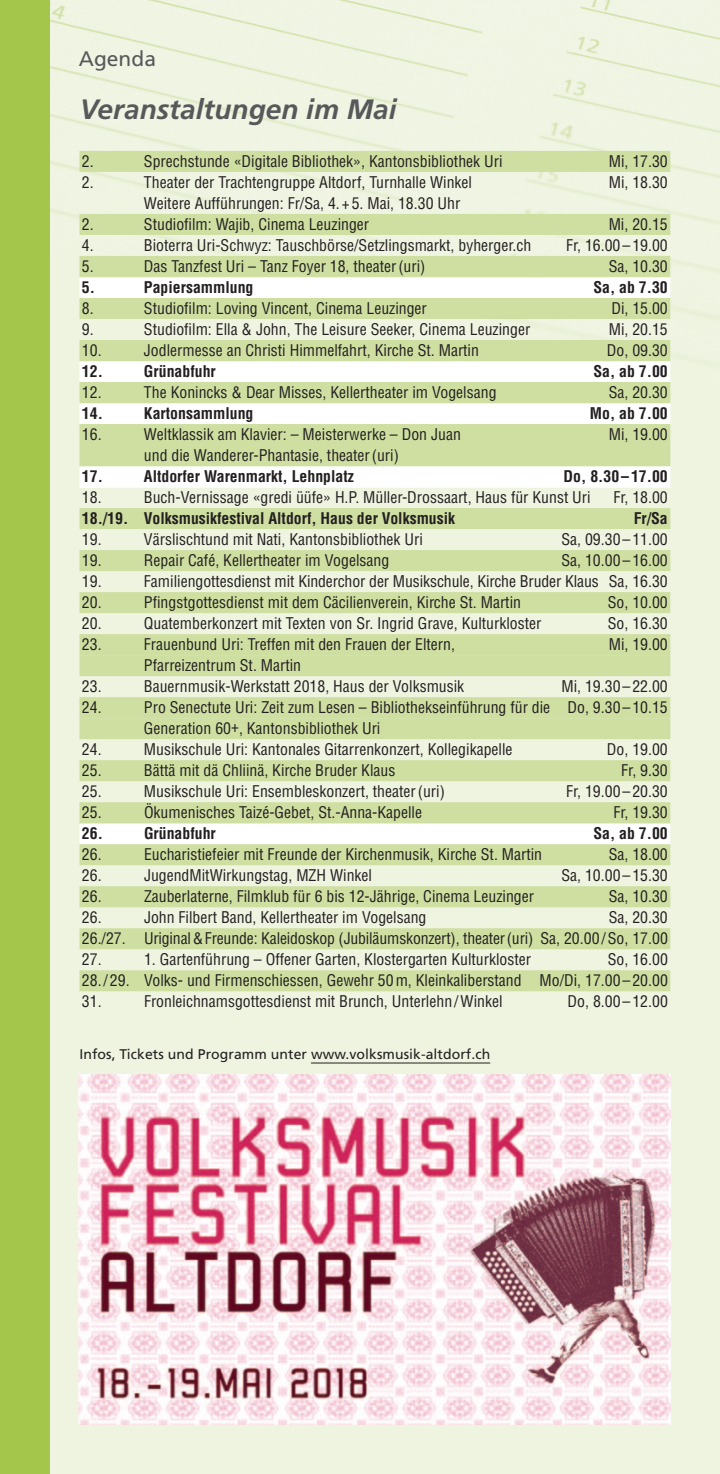
<style>
.page{position:relative;width:720px;height:1474px;background:#fff}
.page>*{position:absolute;margin:0;border:0;box-sizing:border-box;transform-origin:0 0}
.t1{font:italic 700 28px "Frutiger";color:#57585a}
.t2{font:21px "Frutiger";color:#57585a}
.t3{font:condensed 15.75px/21px "Helvetica";color:#231f20;text-align:justify}
.t4{font:700 condensed 15.75px "Helvetica";color:#231f20}
.t5{font:14px "Frutiger";letter-spacing:.005em;color:#231f20}
</style>
<div class="page">
<div style="left:50px;top:0;width:669px;height:1473px;background:#eff4e1"></div>
<div style="left:0;top:0;width:50px;height:1473px;background:#a4c64b"></div>
<div style="left:79px;top:151px;width:591px;height:21px;background:#cfdfa2"></div>
<div style="left:79px;top:214px;width:591px;height:21px;background:#cfdfa2"></div>
<div style="left:79px;top:256px;width:591px;height:21px;background:#cfdfa2"></div>
<div style="left:79px;top:278px;width:591px;height:21px;background:#fff"></div>
<div style="left:79px;top:298px;width:591px;height:21px;background:#cfdfa2"></div>
<div style="left:79px;top:340px;width:591px;height:21px;background:#cfdfa2"></div>
<div style="left:79px;top:362px;width:591px;height:21px;background:#fff"></div>
<div style="left:79px;top:382px;width:591px;height:21px;background:#cfdfa2"></div>
<div style="left:79px;top:404px;width:591px;height:21px;background:#fff"></div>
<div style="left:79px;top:424px;width:591px;height:21px;background:#cfdfa2"></div>
<div style="left:79px;top:445px;width:591px;height:21px;background:#cfdfa2"></div>
<div style="left:79px;top:467px;width:591px;height:21px;background:#fff"></div>
<div style="left:79px;top:508px;width:591px;height:21px;background:#cfdfa2"></div>
<div style="left:79px;top:550px;width:591px;height:21px;background:#cfdfa2"></div>
<div style="left:79px;top:592px;width:591px;height:21px;background:#cfdfa2"></div>
<div style="left:79px;top:634px;width:591px;height:21px;background:#cfdfa2"></div>
<div style="left:79px;top:655px;width:591px;height:21px;background:#cfdfa2"></div>
<div style="left:79px;top:697px;width:591px;height:21px;background:#cfdfa2"></div>
<div style="left:79px;top:718px;width:591px;height:21px;background:#cfdfa2"></div>
<div style="left:79px;top:760px;width:591px;height:21px;background:#cfdfa2"></div>
<div style="left:79px;top:802px;width:591px;height:21px;background:#cfdfa2"></div>
<div style="left:79px;top:824px;width:591px;height:21px;background:#fff"></div>
<div style="left:79px;top:844px;width:591px;height:21px;background:#cfdfa2"></div>
<div style="left:79px;top:886px;width:591px;height:21px;background:#cfdfa2"></div>
<div style="left:79px;top:928px;width:591px;height:21px;background:#cfdfa2"></div>
<div style="left:79px;top:970px;width:591px;height:21px;background:#cfdfa2"></div>
<img style="left:79px;top:1074px;width:591px;height:350px">
<hr style="left:311px;top:1062px;width:179px;height:1px;background:#231f20">
<h2 class="t2" style="left:79px;top:46px;width:79px">Agenda</h2>
<h1 class="t1" style="left:80px;top:93px;width:318px">Veranstaltungen im Mai</h1>
<p class="t3" style="left:82px;top:150px;width:13px">2.</p>
<p class="t3" style="left:144px;top:150px;width:360px">Sprechstunde «Digitale Bibliothek», Kantonsbibliothek Uri</p>
<p class="t3" style="left:608px;top:150px;width:61px">Mi, 17.30</p>
<p class="t3" style="left:82px;top:171px;width:13px">2.</p>
<p class="t3" style="left:144px;top:171px;width:329px">Theater der Trachtengruppe Altdorf, Turnhalle Winkel</p>
<p class="t3" style="left:608px;top:171px;width:61px">Mi, 18.30</p>
<p class="t3" style="left:144px;top:192px;width:317px">Weitere Aufführungen: Fr/Sa, 4. +5. Mai, 18.30 Uhr</p>
<p class="t3" style="left:82px;top:213px;width:13px">2.</p>
<p class="t3" style="left:144px;top:213px;width:226px">Studiofilm: Wajib, Cinema Leuzinger</p>
<p class="t3" style="left:608px;top:213px;width:61px">Mi, 20.15</p>
<p class="t3" style="left:82px;top:234px;width:13px">4.</p>
<p class="t3" style="left:144px;top:234px;width:388px">Bioterra Uri-Schwyz: Tauschbörse/Setzlingsmarkt, byherger.ch</p>
<p class="t3" style="left:566px;top:234px;width:103px">Fr, 16.00 –19.00</p>
<p class="t3" style="left:82px;top:255px;width:13px">5.</p>
<p class="t3" style="left:144px;top:255px;width:283px">Das Tanzfest Uri – Tanz Foyer 18, theater(uri)</p>
<p class="t3" style="left:608px;top:255px;width:61px">Sa, 10.30</p>
<p class="t4" style="left:82px;top:278px;width:15px">5.</p>
<p class="t4" style="left:144px;top:278px;width:111px">Papiersammlung</p>
<p class="t4" style="left:593px;top:278px;width:76px">Sa, ab 7.30</p>
<p class="t3" style="left:82px;top:297px;width:13px">8.</p>
<p class="t3" style="left:144px;top:297px;width:284px">Studiofilm: Loving Vincent, Cinema Leuzinger</p>
<p class="t3" style="left:611px;top:297px;width:58px">Di, 15.00</p>
<p class="t3" style="left:82px;top:318px;width:13px">9.</p>
<p class="t3" style="left:144px;top:318px;width:387px">Studiofilm: Ella &amp; John, The Leisure Seeker, Cinema Leuzinger</p>
<p class="t3" style="left:608px;top:318px;width:61px">Mi, 20.15</p>
<p class="t3" style="left:82px;top:339px;width:21px">10.</p>
<p class="t3" style="left:144px;top:339px;width:336px">Jodlermesse an Christi Himmelfahrt, Kirche St. Martin</p>
<p class="t3" style="left:606px;top:339px;width:62px">Do, 09.30</p>
<p class="t4" style="left:82px;top:362px;width:22px">12.</p>
<p class="t4" style="left:144px;top:362px;width:73px">Grünabfuhr</p>
<p class="t4" style="left:593px;top:362px;width:76px">Sa, ab 7.00</p>
<p class="t3" style="left:82px;top:381px;width:21px">12.</p>
<p class="t3" style="left:144px;top:381px;width:354px">The Konincks &amp; Dear Misses, Kellertheater im Vogelsang</p>
<p class="t3" style="left:608px;top:381px;width:61px">Sa, 20.30</p>
<p class="t4" style="left:82px;top:404px;width:22px">14.</p>
<p class="t4" style="left:144px;top:404px;width:111px">Kartonsammlung</p>
<p class="t4" style="left:589px;top:404px;width:79px">Mo, ab 7.00</p>
<p class="t3" style="left:82px;top:423px;width:21px">16.</p>
<p class="t3" style="left:144px;top:423px;width:318px">Weltklassik am Klavier: – Meisterwerke – Don Juan</p>
<p class="t3" style="left:608px;top:423px;width:61px">Mi, 19.00</p>
<p class="t3" style="left:144px;top:444px;width:256px">und die Wanderer-Phantasie, theater(uri)</p>
<p class="t4" style="left:82px;top:467px;width:22px">17.</p>
<p class="t4" style="left:144px;top:467px;width:211px">Altdorfer Warenmarkt, Lehnplatz</p>
<p class="t4" style="left:563px;top:467px;width:106px">Do, 8.30 –17.00</p>
<p class="t3" style="left:82px;top:486px;width:21px">18.</p>
<p class="t3" style="left:144px;top:486px;width:448px">Buch-Vernissage «gredi üüfe» H.P. Müller-Drossaart, Haus für Kunst Uri</p>
<p class="t3" style="left:613px;top:486px;width:56px">Fr, 18.00</p>
<p class="t4" style="left:82px;top:508px;width:374px">18./19. Volksmusikfestival Altdorf, Haus der Volksmusik</p>
<p class="t4" style="left:633px;top:508px;width:36px">Fr/Sa</p>
<p class="t3" style="left:82px;top:528px;width:21px">19.</p>
<p class="t3" style="left:144px;top:528px;width:280px">Värslischtund mit Nati, Kantonsbibliothek Uri</p>
<p class="t3" style="left:561px;top:528px;width:108px">Sa, 09.30–11.00</p>
<p class="t3" style="left:82px;top:549px;width:21px">19.</p>
<p class="t3" style="left:144px;top:549px;width:247px">Repair Café, Kellertheater im Vogelsang</p>
<p class="t3" style="left:561px;top:549px;width:108px">Sa, 10.00–16.00</p>
<p class="t3" style="left:82px;top:570px;width:21px">19.</p>
<p class="t3" style="left:144px;top:570px;width:525px">Familiengottesdienst mit Kinderchor der Musikschule, Kirche Bruder Klaus Sa, 16.30</p>
<p class="t3" style="left:82px;top:591px;width:21px">20.</p>
<p class="t3" style="left:144px;top:591px;width:378px">Pfingstgottesdienst mit dem Cäcilienverein, Kirche St. Martin</p>
<p class="t3" style="left:607px;top:591px;width:61px">So, 10.00</p>
<p class="t3" style="left:82px;top:612px;width:21px">20.</p>
<p class="t3" style="left:144px;top:612px;width:398px">Quatemberkonzert mit Texten von Sr. Ingrid Grave, Kulturkloster</p>
<p class="t3" style="left:607px;top:612px;width:61px">So, 16.30</p>
<p class="t3" style="left:82px;top:633px;width:21px">23.</p>
<p class="t3" style="left:144px;top:633px;width:312px">Frauenbund Uri: Treffen mit den Frauen der Eltern,</p>
<p class="t3" style="left:608px;top:633px;width:61px">Mi, 19.00</p>
<p class="t3" style="left:144px;top:654px;width:159px">Pfarreizentrum St. Martin</p>
<p class="t3" style="left:82px;top:675px;width:21px">23.</p>
<p class="t3" style="left:144px;top:675px;width:322px">Bauernmusik-Werkstatt 2018, Haus der Volksmusik</p>
<p class="t3" style="left:561px;top:675px;width:108px">Mi, 19.30–22.00</p>
<p class="t3" style="left:82px;top:696px;width:21px">24.</p>
<p class="t3" style="left:144px;top:696px;width:525px">Pro Senectute Uri: Zeit zum Lesen – Bibliothekseinführung für die Do, 9.30–10.15<br>Generation 60+, Kantonsbibliothek Uri</p>
<p class="t3" style="left:82px;top:738px;width:21px">24.</p>
<p class="t3" style="left:144px;top:738px;width:370px">Musikschule Uri: Kantonales Gitarrenkonzert, Kollegikapelle</p>
<p class="t3" style="left:606px;top:738px;width:62px">Do, 19.00</p>
<p class="t3" style="left:82px;top:759px;width:21px">25.</p>
<p class="t3" style="left:144px;top:759px;width:253px">Bättä mit dä Chliinä, Kirche Bruder Klaus</p>
<p class="t3" style="left:621px;top:759px;width:48px">Fr, 9.30</p>
<p class="t3" style="left:82px;top:780px;width:21px">25.</p>
<p class="t3" style="left:144px;top:780px;width:302px">Musikschule Uri: Ensembleskonzert, theater(uri)</p>
<p class="t3" style="left:566px;top:780px;width:103px">Fr, 19.00 –20.30</p>
<p class="t3" style="left:82px;top:801px;width:21px">25.</p>
<p class="t3" style="left:144px;top:801px;width:279px">Ökumenisches Taizé-Gebet, St.-Anna-Kapelle</p>
<p class="t3" style="left:613px;top:801px;width:56px">Fr, 19.30</p>
<p class="t4" style="left:82px;top:824px;width:22px">26.</p>
<p class="t4" style="left:144px;top:824px;width:73px">Grünabfuhr</p>
<p class="t4" style="left:593px;top:824px;width:76px">Sa, ab 7.00</p>
<p class="t3" style="left:82px;top:843px;width:21px">26.</p>
<p class="t3" style="left:144px;top:843px;width:399px">Eucharistiefeier mit Freunde der Kirchenmusik, Kirche St. Martin</p>
<p class="t3" style="left:608px;top:843px;width:61px">Sa, 18.00</p>
<p class="t3" style="left:82px;top:864px;width:21px">26.</p>
<p class="t3" style="left:144px;top:864px;width:229px">JugendMitWirkungstag, MZH Winkel</p>
<p class="t3" style="left:561px;top:864px;width:108px">Sa, 10.00 – 15.30</p>
<p class="t3" style="left:82px;top:885px;width:21px">26.</p>
<p class="t3" style="left:144px;top:885px;width:391px">Zauberlaterne, Filmklub für 6 bis 12-Jährige, Cinema Leuzinger</p>
<p class="t3" style="left:608px;top:885px;width:61px">Sa, 10.30</p>
<p class="t3" style="left:82px;top:906px;width:21px">26.</p>
<p class="t3" style="left:144px;top:906px;width:284px">John Filbert Band, Kellertheater im Vogelsang</p>
<p class="t3" style="left:82px;top:906px;width:587px;text-indent:526px">Sa, 20.30<br>26./27. Uriginal&amp;Freunde: Kaleidoskop (Jubiläumskonzert), theater(uri) Sa, 20.00/So, 17.00<br>27.</p>
<p class="t3" style="left:82px;top:948px;width:587px;text-indent:525px">So, 16.00<br>28./ 29. Volks- und Firmenschiessen, Gewehr 50m, Kleinkaliberstand Mo/Di, 17.00–20.00<br>31.</p>
<p class="t3" style="left:144px;top:948px;width:388px">1. Gartenführung – Offener Garten, Klostergarten Kulturkloster</p>
<p class="t3" style="left:144px;top:990px;width:360px">Fronleichnamsgottesdienst mit Brunch, Unterlehn/Winkel</p>
<p class="t3" style="left:567px;top:990px;width:102px">Do, 8.00–12.00</p>
<p class="t5" style="left:79px;top:1045px;width:412px">Infos, Tickets und Programm unter www.volksmusik-altdorf.ch</p>
</div>
